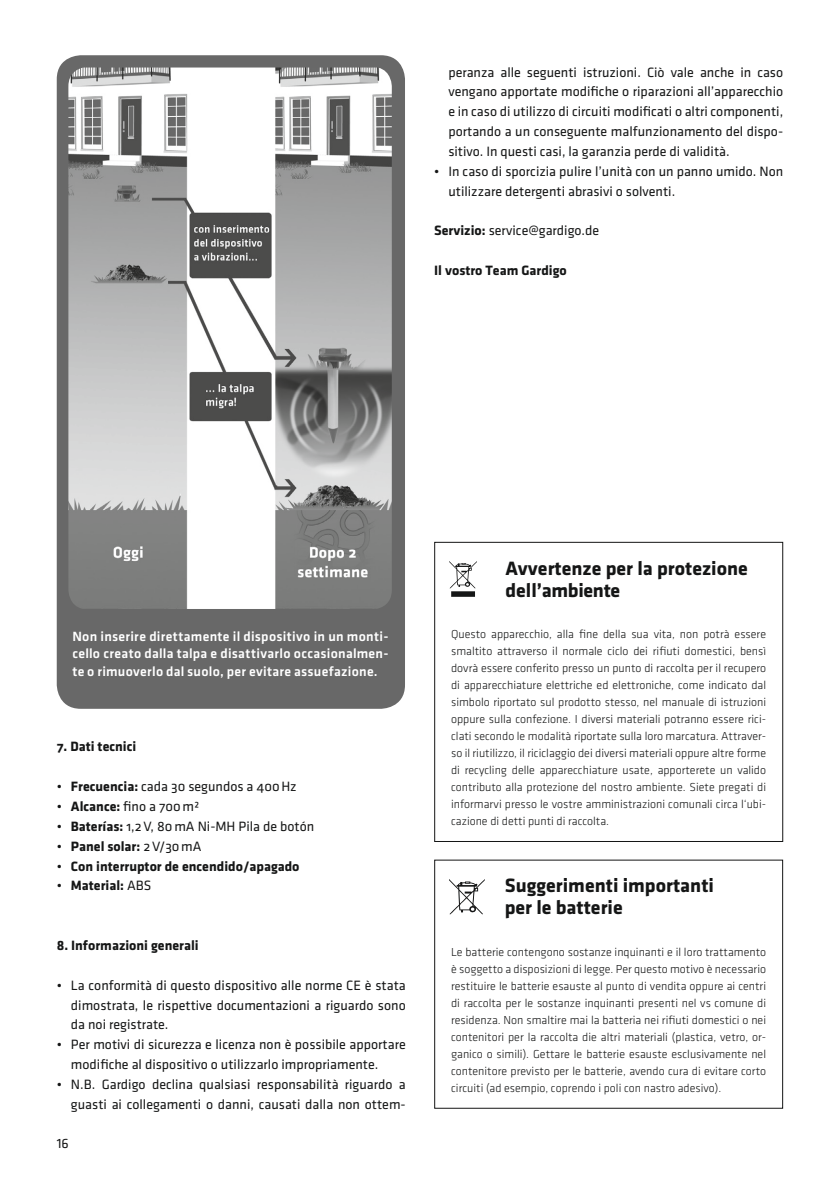
<style>
.page{position:relative;width:840px;height:1191px;background:#fff}
.page>*{position:absolute;margin:0;border:0;box-sizing:border-box;transform-origin:0 0}
.t1{font:20px/22px "Klavika Bold OSF";color:#151616}
.t2{font:14px/19.8px "Klavika Regular OSF";color:#151616;text-align:justify}
.t3{font:14px "Klavika Bold OSF";color:#151616}
.t4{font:14px "Klavika";color:#151616}
.t5{font:13.8px/17.8px "Klavika Medium OSF";letter-spacing:.015em;color:#fff;text-align:justify}
.t6{font:12px/17px "Klavika Light OSF";color:#151616;text-align:justify}
.s1{font-family:"Klavika Bold OSF"}
.s2{font-family:"Klavika Regular OSF"}
</style>
<div class="page">
<svg style="left:449px;top:879px;width:36px;height:35px"></svg>
<div style="left:434px;top:542px;width:348px;height:300px;border:1px solid #151616"></div>
<svg style="left:449px;top:561px;width:28px;height:36px"></svg>
<div style="left:57px;top:55px;width:348px;height:654px;background:#686868;border-radius:24px"></div>
<img style="left:68px;top:68px;width:323px;height:541px">
<p class="t2" style="left:448px;top:62px;width:336px">peranza alle seguenti istruzioni. Ciò vale anche in caso vengano apportate modifiche o riparazioni all’apparecchio e in caso di utilizzo di circuiti modificati o altri componenti, portando a un conseguente malfunzionamento del dispo&shy;sitivo. In questi casi, la garanzia perde di validità.</p>
<p class="t2" style="left:448px;top:161px;width:336px;text-indent:-14px">• In caso di sporcizia pulire l’unità con un panno umido. Non utilizzare detergenti abrasivi o solventi.</p>
<p class="t2" style="left:434px;top:221px;width:166px"><span class="s1">Servizio:</span> service@gardigo.de</p>
<p class="t3" style="left:434px;top:263px;width:134px">Il vostro Team Gardigo</p>
<p class="t5" style="left:72px;top:627px;width:317px">Non inserire direttamente il dispositivo in un monti&shy;cello creato dalla talpa e disattivarlo occasionalmen&shy;te o rimuoverlo dal suolo, per evitare assuefazione.</p>
<p class="t3" style="left:57px;top:739px;width:81px">7. Dati tecnici</p>
<p class="t2" style="left:57px;top:777px;width:241px">• <span class="s1">Frecuencia:</span> cada 30 segundos a 400Hz</p>
<p class="t2" style="left:57px;top:796px;width:144px">• <span class="s1">Alcance:</span> fino a 700m²</p>
<p class="t2" style="left:57px;top:816px;width:259px">• <span class="s1">Baterías:</span> 1,2V, 80mA Ni-MH Pila de botón</p>
<p class="t3" style="left:57px;top:838px;width:146px"><span class="s2">•</span> Panel solar: <span class="s2">2V/30mA</span></p>
<p class="t3" style="left:57px;top:858px;width:244px"><span class="s2">•</span> Con interruptor de encendido/apagado</p>
<p class="t3" style="left:57px;top:878px;width:96px"><span class="s2">•</span> Material: <span class="s2">ABS</span></p>
<p class="t3" style="left:57px;top:937px;width:143px">8. Informazioni generali</p>
<p class="t2" style="left:71px;top:975px;width:336px;text-indent:-14px">• La conformità di questo dispositivo alle norme CE è stata dimostrata, le rispettive documentazioni a riguardo sono da noi registrate.</p>
<p class="t2" style="left:71px;top:1034px;width:336px;text-indent:-14px">• Per motivi di sicurezza e licenza non è possibile apportare modifiche al dispositivo o utilizzarlo impropriamente.</p>
<p class="t2" style="left:57px;top:1074px;width:350px;text-align:right">• N.B. Gardigo declina qualsiasi responsabilità riguardo a guasti ai collegamenti o danni, causati dalla non ottem-</p>
<p class="t4" style="left:57px;top:1136px;width:14px">16</p>
<h1 class="t1" style="left:505px;top:557px;width:244px">Avvertenze per la protezione dell’ambiente</h1>
<p class="t6" style="left:451px;top:625px;width:316px">Questo apparecchio, alla fine della sua vita, non potrà essere smaltito attraverso il normale ciclo dei rifiuti domestici, bensì dovrà essere conferito presso un punto di raccolta per il recupero di apparecchiature elettriche ed elettroniche, come indicato dal simbolo riportato sul prodotto stesso, nel manuale di istruzioni oppure sulla confezione. I diversi materiali potranno essere rici&shy;clati secondo le modalità riportate sulla loro marcatura. Attraver&shy;so il riutilizzo, il riciclaggio dei diversi materiali oppure altre forme di recycling delle apparecchiature usate, apporterete un valido contributo alla protezione del nostro ambiente. Siete pregati di informarvi presso le vostre amministrazioni comunali circa l‘ubi&shy;cazione di detti punti di raccolta.</p>
<h1 class="t1" style="left:504px;top:874px;width:210px">Suggerimenti importanti per le batterie</h1>
<p class="t6" style="left:451px;top:943px;width:316px">Le batterie contengono sostanze inquinanti e il loro trattamento è soggetto a disposizioni di legge. Per questo motivo è necessario restituire le batterie esauste al punto di vendita oppure ai centri di raccolta per le sostanze inquinanti presenti nel vs comune di residenza. Non smaltire mai la batteria nei rifiuti domestici o nei contenitori per la raccolta die altri materiali (plastica, vetro, or&shy;ganico o simili). Gettare le batterie esauste esclusivamente nel contenitore previsto per le batterie, avendo cura di evitare corto circuiti (ad esempio, coprendo i poli con nastro adesivo).</p>
</div>
